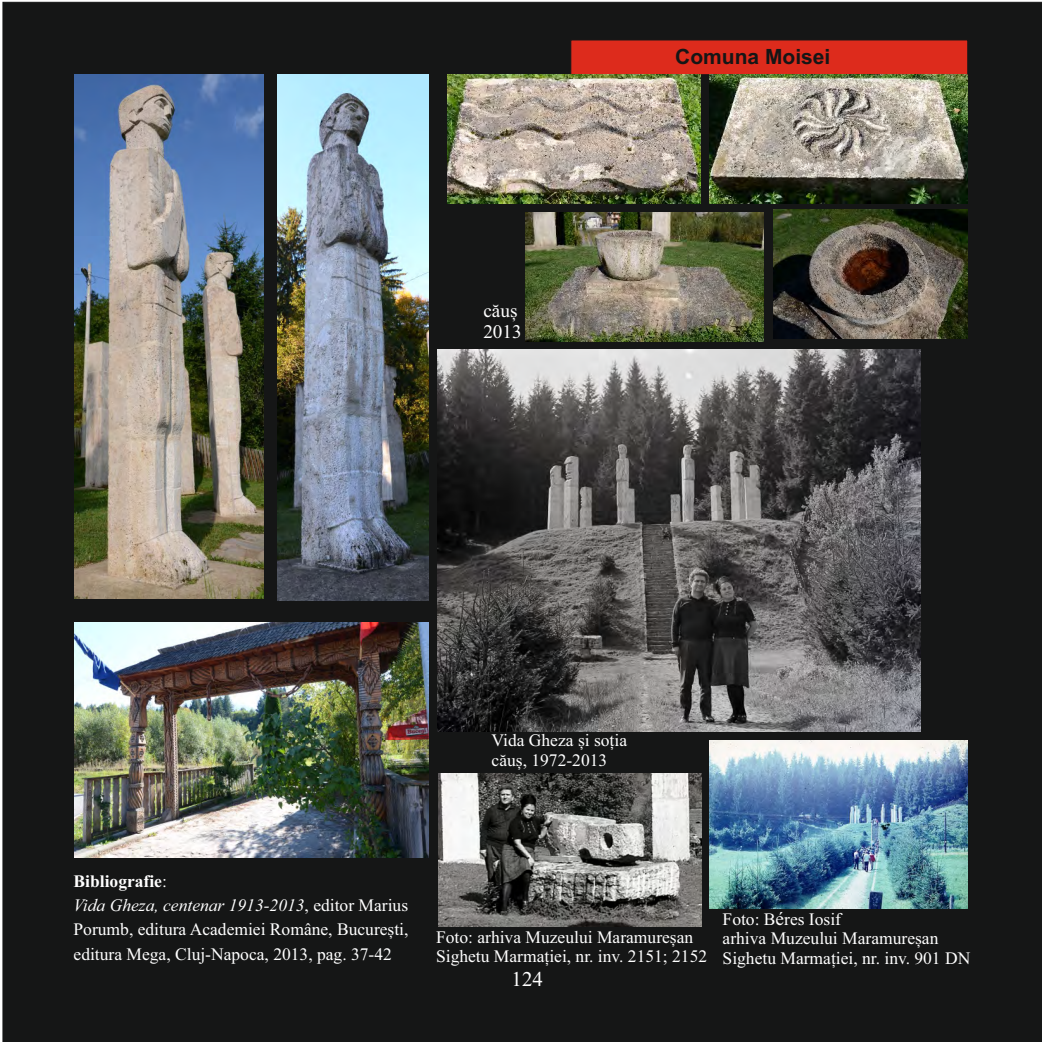
<style>
.page{position:relative;width:1042px;height:1042px;background:#fff}
.page>*{position:absolute;margin:0;border:0;box-sizing:border-box;transform-origin:0 0}
.t1{font:700 21px "Arial";color:#151616}
.t2{font:21px "Times New Roman";color:#fff}
.t3{font:19.25px/21.3px "Times New Roman";color:#fff}
.t4{font:17.5px/24.2px "Times New Roman";color:#fff}
.s1{font-weight:700}
.s2{font-style:italic}
.s3{font-size:19.25px}
</style>
<div class="page">
<div style="left:3px;top:2px;width:1039px;height:1040px;background:#151616"></div>
<div style="left:570px;top:40px;width:398px;height:35px;background:#dd2b1c"></div>
<img style="left:277px;top:74px;width:151px;height:526px">
<img style="left:74px;top:74px;width:189px;height:524px">
<img style="left:773px;top:210px;width:195px;height:128px">
<img style="left:437px;top:349px;width:484px;height:382px">
<img style="left:447px;top:75px;width:253px;height:129px">
<img style="left:709px;top:74px;width:258px;height:129px">
<img style="left:525px;top:212px;width:239px;height:129px">
<img style="left:709px;top:740px;width:258px;height:168px">
<img style="left:75px;top:622px;width:354px;height:235px">
<img style="left:438px;top:773px;width:263px;height:153px">
<p class="t3" style="left:483px;top:301px;width:40px">căuș<br>2013</p>
<p class="t1" style="left:675px;top:49px;width:157px">Comuna Moisei</p>
<p class="t4" style="left:491px;top:732px;width:137px;line-height:19.4px">Vida Gheza și soția căuș, 1972-2013</p>
<p class="t4" style="left:74px;top:871px;width:336px"><span class="s1">Bibliografie</span>:<br><span class="s2">Vida Gheza, centenar 1913-2013</span>, editor Marius Porumb, editura Academiei Române, București, editura Mega, Cluj-Napoca, 2013, pag. 37-42</p>
<p class="t4" style="left:436px;top:929px;width:273px;line-height:19.4px">Foto: arhiva Muzeului Maramureșan<br>Sighetu Marmației, nr. inv. 2151; 2152</p>
<p class="t2" style="left:511px;top:971px;width:33px">124</p>
<p class="t4" style="left:722px;top:910px;width:249px;line-height:19.6px">Foto: B<span class="s3">é</span>res Iosif<br>arhiva Muzeului Maramureșan<br>Sighetu Marmației, nr. inv. 901 DN</p>
</div>
